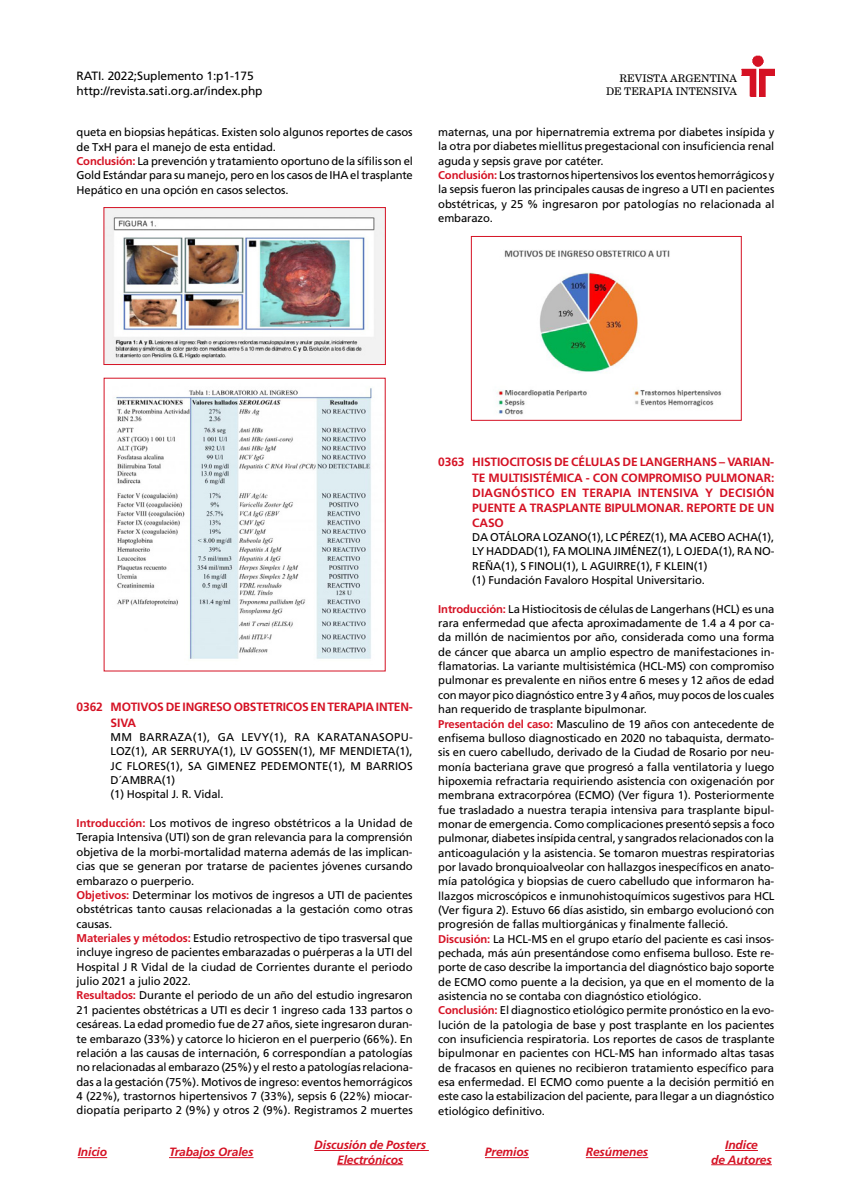
<style>
.page{position:relative;width:851px;height:1191px;background:#fff}
.page>*{position:absolute;margin:0;border:0;box-sizing:border-box;transform-origin:0 0}
.t1{font:700 12px/15px "Frutiger LT Std";letter-spacing:-.01em;color:#d51224;text-align:justify}
.t2{font:italic 700 12px/14.2px "Frutiger LT Std";letter-spacing:-.01em;color:#d51224;text-align:center}
.t3{font:12px/15px "Frutiger LT Std";letter-spacing:-.01em;color:#000}
.t4{font:11.25px/14.4px "Frutiger LT Std";letter-spacing:-.01em;color:#000}
.t5{font:10.5px/12.8px "New Century Schlbk LT Std";color:#000;text-align:right}
.s1{font-weight:700;color:#d51224}
</style>
<div class="page">
<img style="left:741px;top:55px;width:33px;height:41px">
<hr style="left:314px;top:1150px;width:115px;height:1px;background:#d51224">
<hr style="left:337px;top:1164px;width:66px;height:1px;background:#d51224">
<hr style="left:169px;top:1157px;width:84px;height:1px;background:#d51224">
<hr style="left:725px;top:1150px;width:32px;height:1px;background:#d51224">
<hr style="left:711px;top:1164px;width:60px;height:1px;background:#d51224">
<svg style="left:78px;top:1157px;width:29px;height:1px"></svg>
<hr style="left:585px;top:1157px;width:63px;height:1px;background:#d51224">
<hr style="left:485px;top:1157px;width:44px;height:1px;background:#d51224">
<img style="left:496px;top:250px;width:226px;height:165px">
<div style="left:471px;top:236px;width:270px;height:185px;border:1px solid #d51224"></div>
<img style="left:105px;top:209px;width:278px;height:154px">
<div style="left:103px;top:207px;width:282px;height:158px;border:1px solid #d51224"></div>
<img style="left:116px;top:388px;width:256px;height:271px">
<p class="t3" style="left:77px;top:69px;width:187px">RATI. 2022;Suplemento 1:p1-175 http://revista.sati.org.ar/index.php</p>
<p class="t4" style="left:77px;top:125px;width:338px">queta en biopsias hepáticas. Existen solo algunos reportes de casos de TxH para el manejo de esta entidad.<br><span class="s1">Conclusión:</span> La prevención y tratamiento oportuno de la sífilis son el Gold Estándar para su manejo, pero en los casos de IHA el trasplante Hepático en una opción en casos selectos.</p>
<p class="t5" style="left:606px;top:72px;width:133px">REVISTA ARGENTINA<br>DE TERAPIA INTENSIVA</p>
<p class="t4" style="left:438px;top:125px;width:338px">maternas, una por hipernatremia extrema por diabetes insípida y la otra por diabetes miellitus pregestacional con insuficiencia renal aguda y sepsis grave por catéter.<br><span class="s1">Conclusión:</span> Los trastornos hipertensivos los eventos hemorrágicos y la sepsis fueron las principales causas de ingreso a UTI en pacientes obstétricas, y 25 % ingresaron por patologías no relacionada al embarazo.</p>
<p class="t1" style="left:111px;top:699px;width:303px;text-indent:-34px">0362 MOTIVOS DE INGRESO OBSTETRICOS EN TERAPIA INTEN-<br>SIVA</p>
<p class="t4" style="left:111px;top:730px;width:304px">MM BARRAZA(1), GA LEVY(1), RA KARATANASOPU-LOZ(1), AR SERRUYA(1), LV GOSSEN(1), MF MENDIETA(1), JC FLORES(1), SA GIMENEZ PEDEMONTE(1), M BARRIOS D´AMBRA(1)<br>(1) Hospital J. R. Vidal.</p>
<p class="t4" style="left:77px;top:816px;width:337px"><span class="s1">Introducción:</span> Los motivos de ingreso obstétricos a la Unidad de Terapia Intensiva (UTI) son de gran relevancia para la comprensión objetiva de la morbi-mortalidad materna además de las implican&shy;cias que se generan por tratarse de pacientes jóvenes cursando embarazo o puerperio.<br><span class="s1">Objetivos:</span> Determinar los motivos de ingresos a UTI de pacientes obstétricas tanto causas relacionadas a la gestación como otras causas.<br><span class="s1">Materiales y métodos:</span> Estudio retrospectivo de tipo trasversal que incluye ingreso de pacientes embarazadas o puérperas a la UTI del Hospital J R Vidal de la ciudad de Corrientes durante el periodo julio 2021 a julio 2022.<br><span class="s1">Resultados:</span> Durante el periodo de un año del estudio ingresaron 21 pacientes obstétricas a UTI es decir 1 ingreso cada 133 partos o cesáreas. La edad promedio fue de 27 años, siete ingresaron duran&shy;te embarazo (33%) y catorce lo hicieron en el puerperio (66%). En relación a las causas de internación, 6 correspondían a patologías no relacionadas al embarazo (25%) y el resto a patologías relaciona&shy;das a la gestación (75%). Motivos de ingreso: eventos hemorrágicos 4 (22%), trastornos hipertensivos 7 (33%), sepsis 6 (22%) miocar&shy;diopatía periparto 2 (9%) y otros 2 (9%). Registramos 2 muertes</p>
<p class="t1" style="left:472px;top:455px;width:304px;text-indent:-34px">0363 HISTIOCITOSIS DE CÉLULAS DE LANGERHANS – VARIAN-TE MULTISISTÉMICA - CON COMPROMISO PULMONAR:<br>DIAGNÓSTICO EN TERAPIA INTENSIVA Y DECISIÓN PUENTE A TRASPLANTE BIPULMONAR. REPORTE DE UN CASO</p>
<p class="t4" style="left:472px;top:530px;width:303px">DA OTÁLORA LOZANO(1), LC PÉREZ(1), MA ACEBO ACHA(1), LY HADDAD(1), FA MOLINA JIMÉNEZ(1), L OJEDA(1), RA NO-REÑA(1), S FINOLI(1), L AGUIRRE(1), F KLEIN(1)<br>(1) Fundación Favaloro Hospital Universitario.</p>
<p class="t4" style="left:438px;top:602px;width:338px"><span class="s1">Introducción:</span> La Histiocitosis de células de Langerhans (HCL) es una rara enfermedad que afecta aproximadamente de 1.4 a 4 por ca&shy;da millón de nacimientos por año, considerada como una forma de cáncer que abarca un amplio espectro de manifestaciones in&shy;flamatorias. La variante multisistémica (HCL-MS) con compromiso pulmonar es prevalente en niños entre 6 meses y 12 años de edad con mayor pico diagnóstico entre 3 y 4 años, muy pocos de los cuales han requerido de trasplante bipulmonar.<br><span class="s1">Presentación del caso:</span> Masculino de 19 años con antecedente de enfisema bulloso diagnosticado en 2020 no tabaquista, dermato&shy;sis en cuero cabelludo, derivado de la Ciudad de Rosario por neu&shy;monía bacteriana grave que progresó a falla ventilatoria y luego hipoxemia refractaria requiriendo asistencia con oxigenación por membrana extracorpórea (ECMO) (Ver figura 1). Posteriormente fue trasladado a nuestra terapia intensiva para trasplante bipul&shy;monar de emergencia. Como complicaciones presentó sepsis a foco pulmonar, diabetes insípida central, y sangrados relacionados con la anticoagulación y la asistencia. Se tomaron muestras respiratorias por lavado bronquioalveolar con hallazgos inespecíficos en anato&shy;mía patológica y biopsias de cuero cabelludo que informaron ha&shy;llazgos microscópicos e inmunohistoquímicos sugestivos para HCL (Ver figura 2). Estuvo 66 días asistido, sin embargo evolucionó con progresión de fallas multiorgánicas y finalmente falleció.<br><span class="s1">Discusión:</span> La HCL-MS en el grupo etarío del paciente es casi insos&shy;pechada, más aún presentándose como enfisema bulloso. Este re&shy;porte de caso describe la importancia del diagnóstico bajo soporte de ECMO como puente a la decision, ya que en el momento de la asistencia no se contaba con diagnóstico etiológico.<br><span class="s1">Conclusión:</span> El diagnostico etiológico permite pronóstico en la evo&shy;lución de la patologia de base y post trasplante en los pacientes con insuficiencia respiratoria. Los reportes de casos de trasplante bipulmonar en pacientes con HCL-MS han informado altas tasas de fracasos en quienes no recibieron tratamiento específico para esa enfermedad. El ECMO como puente a la decisión permitió en este caso la estabilizacion del paciente, para llegar a un diagnóstico etiológico definitivo.</p>
<p class="t2" style="left:169px;top:1145px;width:86px">Trabajos Orales</p>
<p class="t2" style="left:711px;top:1138px;width:62px">Indice<br>de Autores</p>
<p class="t2" style="left:314px;top:1138px;width:113px">Discusión de Posters<br>Electrónicos</p>
<p class="t2" style="left:78px;top:1145px;width:31px">Inicio</p>
<p class="t2" style="left:485px;top:1145px;width:45px">Premios</p>
<p class="t2" style="left:585px;top:1145px;width:64px">Resúmenes</p>
</div>
